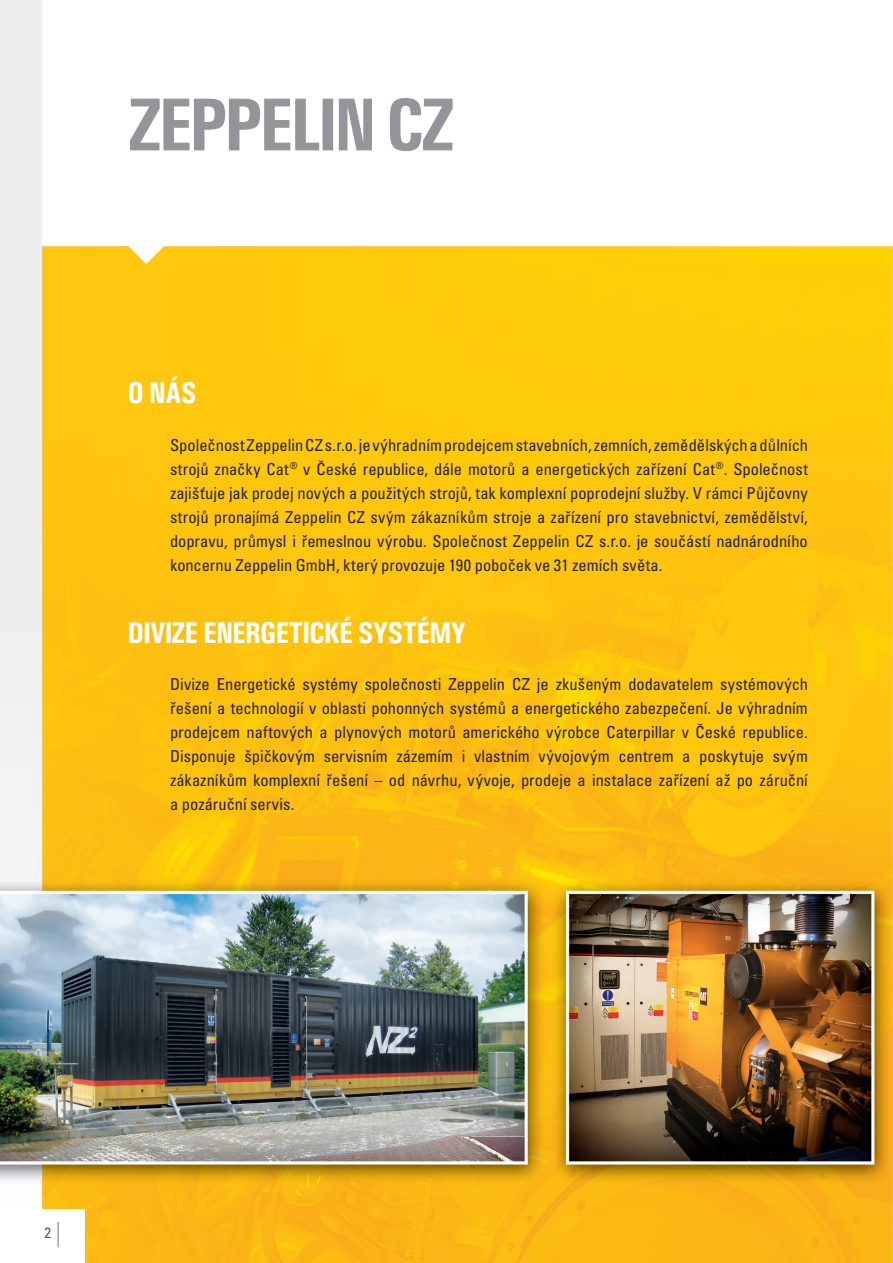
<style>
.page{position:relative;width:893px;height:1263px;background:#fff}
.page>*{position:absolute;margin:0;border:0;box-sizing:border-box;transform-origin:0 0}
.headline_hlavni{font:700 75px "Univers Condensed";letter-spacing:-.05em;color:#939598}
.headline_hlavni-2{font:700 30px "Univers Condensed";letter-spacing:-.03em;color:#fff}
.bodycopy{font:condensed 16.5px/24px "Univers CE";color:#231f20;text-align:justify}
.t1{font:condensed 15px "Univers CE";color:#57585a}
.s1{font-family:"Univers Condensed";font-weight:500;font-stretch:normal;font-size:25.5px}
</style>
<div class="page">
<img style="left:0;top:0;width:893px;height:1263px">
<div style="left:0;top:1210px;width:84px;height:53px;background:#fff"></div>
<p class="headline_hlavni" style="left:128px;top:79px;width:329px">ZEPPELIN CZ</p>
<p class="headline_hlavni-2" style="left:128px;top:375px;width:71px">O NÁS</p>
<p class="bodycopy" style="left:170px;top:433px;width:639px">Společnost Zeppelin CZ s.r.o. je výhradním prodejcem stavebních, zemních, zemědělských adůlních strojů značky Cat<sup>®</sup> v České republice, dále motorů a energetických zařízení Cat<sup>®</sup>. Společnost zajišťuje jak prodej nových a použitých strojů, tak komplexní poprodejní služby. V rámci Půjčovny strojů pronajímá Zeppelin CZ svým zákazníkům stroje a zařízení pro stavebnictví, zemědělství, dopravu, průmysl i řemeslnou výrobu. Společnost Zeppelin CZ s.r.o. je součástí nadnárodního koncernu Zeppelin GmbH, který provozuje 190 poboček ve 31 zemích světa.</p>
<p class="headline_hlavni-2" style="left:128px;top:614px;width:340px">DIVIZE ENERGETICKÉ SYSTÉMY</p>
<p class="bodycopy" style="left:170px;top:672px;width:639px">Divize Energetické systémy společnosti Zeppelin CZ je zkušeným dodavatelem systémových řešení a technologií v oblasti pohonných systémů a energetického zabezpečení. Je výhradním prodejcem naftových a plynových motorů amerického výrobce Caterpillar v České republice.<br>Disponuje špičkovým servisním zázemím i vlastním vývojovým centrem a poskytuje svým zákazníkům komplexní řešení – od návrhu, vývoje, prodeje a instalace zařízení až po záruční a pozáruční servis.</p>
<p class="t1" style="left:44px;top:1224px;width:19px">2 <span class="s1">|</span></p>
</div>
